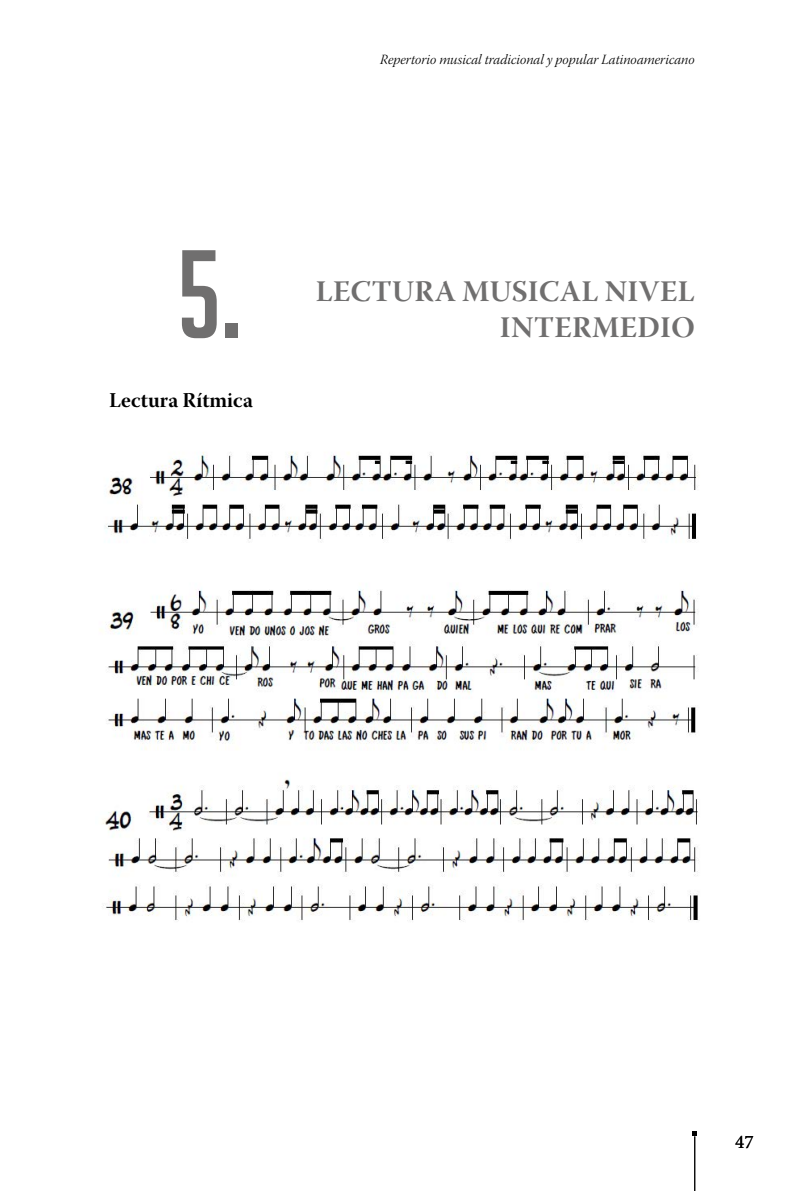
<style>
.page{position:relative;width:794px;height:1191px;background:#fff}
.page>*{position:absolute;margin:0;border:0;box-sizing:border-box;transform-origin:0 0}
.t1{font:122.5px "Big Noodle Titling";color:#706f6f}
.t2{font:29.75px/35.7px "Warnock Pro Bold Subh";letter-spacing:.015em;color:#706f6f;text-align:right}
.t3{font:21px "Warnock Pro Bold Subh";letter-spacing:.005em;color:#000}
.t4{font:19.25px "Minion Pro";color:#000}
.t5{font:14px "Warnock Pro Light It Subh";color:#000}
</style>
<div class="page">
<hr style="left:694px;top:1136px;width:1px;height:55px;background:#000">
<svg style="left:692px;top:1131px;width:5px;height:5px"></svg>
<img style="left:104px;top:451px;width:595px;height:92px">
<img style="left:100px;top:589px;width:598px;height:161px">
<img style="left:102px;top:779px;width:598px;height:143px">
<p class="t5" style="left:380px;top:52px;width:316px">Repertorio musical tradicional y popular Latinoamericano</p>
<h1 class="t1" style="left:177px;top:229px;width:66px">5.</h1>
<h3 class="t3" style="left:109px;top:387px;width:145px">Lectura Rítmica</h3>
<h2 class="t2" style="left:316px;top:273px;width:380px">LECTURA MUSICAL NIVEL<br>INTERMEDIO</h2>
<h3 class="t4" style="left:735px;top:1130px;width:20px">47</h3>
</div>
